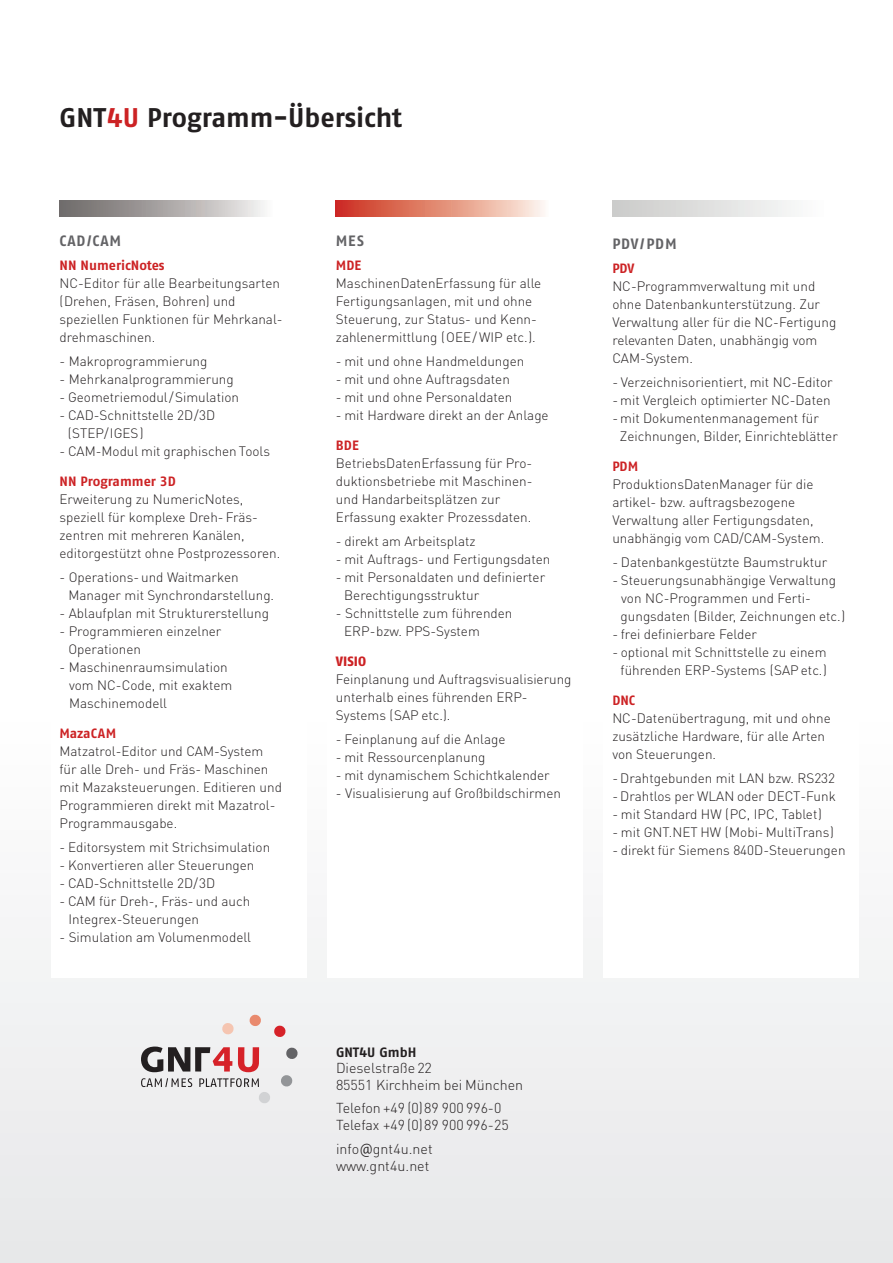
<style>
.page{position:relative;width:893px;height:1263px;background:#fff}
.page>*{position:absolute;margin:0;border:0;box-sizing:border-box;transform-origin:0 0}
.t1{font:27px "Fago No Bold Tf";color:#231f20}
.t2{font:15px "Fago No Bold Tf";letter-spacing:.05em;color:#636366}
.t3{font:300 14.25px/17.1px "DIN Pro";color:#231f20}
.t4{font:300 13.5px/18px "DIN Pro";color:#231f20}
.t5{font:13.5px "Fago No Bold Tf";color:#cc2224}
.t6{font:13.5px "Fago No Bold Tf";color:#231f20}
.t7{font:13.5px "Fago No Exb Tf";color:#cc2224}
.s1{color:#cc2224}
.s2{font-family:"Lucida Grande";font-weight:400}
</style>
<div class="page">
<div style="left:0;top:714px;width:893px;height:549px;background:#eeeeef"></div>
<svg style="left:222px;top:1023px;width:12px;height:12px"></svg>
<svg style="left:249px;top:1015px;width:12px;height:11px"></svg>
<svg style="left:274px;top:1025px;width:12px;height:12px"></svg>
<svg style="left:286px;top:1047px;width:12px;height:12px"></svg>
<svg style="left:281px;top:1075px;width:12px;height:12px"></svg>
<svg style="left:238px;top:1047px;width:21px;height:25px"></svg>
<svg style="left:141px;top:1046px;width:91px;height:26px"></svg>
<svg style="left:141px;top:1078px;width:51px;height:9px"></svg>
<svg style="left:199px;top:1078px;width:71px;height:25px"></svg>
<div style="left:60px;top:200px;width:212px;height:16px;background:linear-gradient(to right,#696463,#f3f1f0)"></div>
<svg style="left:336px;top:200px;width:209px;height:16px;background:#e38f7d"></svg>
<div style="left:612px;top:200px;width:213px;height:16px;background:linear-gradient(to right,#cacac9,#fcfdfd)"></div>
<div style="left:51px;top:591px;width:255px;height:387px;background:#fff"></div>
<div style="left:327px;top:591px;width:256px;height:387px;background:#fff"></div>
<div style="left:604px;top:591px;width:255px;height:387px;background:#fff"></div>
<h1 class="t1" style="left:60px;top:108px;width:344px">GNT<span class="s1">4U</span> Programm-Übersicht</h1>
<p class="t2" style="left:60px;top:235px;width:63px">CAD/CAM</p>
<p class="t5" style="left:60px;top:260px;width:107px">NN NumericNotes</p>
<p class="t4" style="left:60px;top:274px;width:225px">NC-Editor für alle Bearbeitungsarten (Drehen, Fräsen, Bohren) und speziellen Funktionen für Mehrkanal&shy;drehmaschinen.</p>
<p class="t4" style="left:60px;top:352px;width:149px">- Makroprogrammierung</p>
<p class="t4" style="left:60px;top:369px;width:176px">- Mehrkanalprogrammierung</p>
<p class="t4" style="left:60px;top:387px;width:181px">- Geometriemodul/Simulation</p>
<p class="t4" style="left:68px;top:405px;width:149px;text-indent:-8px">- CAD-Schnittstelle 2D/3D (STEP/IGES)</p>
<p class="t4" style="left:60px;top:441px;width:212px">- CAM-Modul mit graphischen Tools</p>
<p class="t5" style="left:60px;top:476px;width:118px">NN Programmer 3D</p>
<p class="t4" style="left:60px;top:490px;width:222px">Erweiterung zu NumericNotes, speziell für komplexe Dreh- Fräs&shy;zentren mit mehreren Kanälen, editorgestützt ohne Postprozessoren.</p>
<p class="t4" style="left:69px;top:568px;width:207px;text-indent:-9px">- Operations- und Waitmarken<br>Manager mit Synchrondarstellung.</p>
<p class="t4" style="left:60px;top:603px;width:211px">- Ablaufplan mit Strukturerstellung</p>
<p class="t4" style="left:69px;top:621px;width:154px;text-indent:-9px">- Programmieren einzelner<br>Operationen</p>
<p class="t4" style="left:69px;top:657px;width:165px;text-indent:-10px">- Maschinenraumsimulation vom NC-Code, mit exaktem<br>Maschinemodell</p>
<p class="t5" style="left:60px;top:728px;width:58px">MazaCAM</p>
<p class="t4" style="left:60px;top:742px;width:224px">Matzatrol-Editor und CAM-System für alle Dreh- und Fräs- Maschinen mit Mazaksteuerungen. Editieren und<br>Programmieren direkt mit Mazatrol-<br>Programmausgabe.</p>
<p class="t4" style="left:60px;top:837px;width:212px">- Editorsystem mit Strichsimulation</p>
<p class="t4" style="left:60px;top:855px;width:196px">- Konvertieren aller Steuerungen</p>
<p class="t4" style="left:60px;top:873px;width:157px">- CAD-Schnittstelle 2D/3D</p>
<p class="t4" style="left:69px;top:891px;width:183px;text-indent:-9px">- CAM für Dreh-, Fräs- und auch<br>Integrex-Steuerungen</p>
<p class="t4" style="left:60px;top:927px;width:193px">- Simulation am Volumenmodell</p>
<p class="t2" style="left:336px;top:235px;width:30px">MES</p>
<p class="t5" style="left:336px;top:260px;width:27px">MDE</p>
<p class="t4" style="left:336px;top:274px;width:207px">MaschinenDatenErfassung für alle Fertigungsanlagen, mit und ohne Steuerung, zur Status- und Kenn&shy;zahlenermittlung (OEE/ WIP etc.).</p>
<p class="t4" style="left:336px;top:352px;width:190px">- mit und ohne Handmeldungen</p>
<p class="t4" style="left:336px;top:369px;width:175px">- mit und ohne Auftragsdaten</p>
<p class="t4" style="left:336px;top:387px;width:178px">- mit und ohne Personaldaten</p>
<p class="t4" style="left:336px;top:405px;width:214px">- mit Hardware direkt an der Anlage</p>
<p class="t5" style="left:336px;top:440px;width:24px">BDE</p>
<p class="t4" style="left:336px;top:454px;width:198px">BetriebsDatenErfassung für Pro&shy;duktionsbetriebe mit Maschinen&shy;und Handarbeitsplätzen zur<br>Erfassung exakter Prozessdaten.</p>
<p class="t4" style="left:336px;top:532px;width:141px">- direkt am Arbeitsplatz</p>
<p class="t4" style="left:336px;top:549px;width:216px">- mit Auftrags- und Fertigungsdaten</p>
<p class="t4" style="left:344px;top:567px;width:202px;text-indent:-8px">- mit Personaldaten und definierter<br>Berechtigungsstruktur</p>
<p class="t4" style="left:344px;top:603px;width:170px;text-indent:-8px">- Schnittstelle zum führenden<br>ERP-bzw. PPS-System</p>
<p class="t7" style="left:336px;top:656px;width:32px">VISIO</p>
<p class="t4" style="left:336px;top:670px;width:237px">Feinplanung und Auftragsvisualisierung unterhalb eines führenden ERP-<br>Systems (SAP etc.).</p>
<p class="t4" style="left:336px;top:730px;width:171px">- Feinplanung auf die Anlage</p>
<p class="t4" style="left:336px;top:748px;width:151px">- mit Ressourcenplanung</p>
<p class="t4" style="left:336px;top:765px;width:215px">- mit dynamischem Schichtkalender</p>
<p class="t4" style="left:336px;top:783px;width:227px">- Visualisierung auf Großbildschirmen</p>
<p class="t6" style="left:336px;top:1047px;width:82px">GNT4U GmbH</p>
<p class="t3" style="left:336px;top:1059px;width:189px">Dieselstraße 22<br>85551 Kirchheim bei München</p>
<p class="t3" style="left:336px;top:1099px;width:174px">Telefon +49 (0)89 900 996-0<br>Telefax +49 (0)89 900 996-25</p>
<p class="t3" style="left:336px;top:1139px;width:98px">info<span class="s2">@</span>gnt4u.net www.gnt4u.net</p>
<p class="t2" style="left:612px;top:239px;width:66px">PDV/PDM</p>
<p class="t5" style="left:612px;top:264px;width:24px">PDV</p>
<p class="t4" style="left:612px;top:277px;width:225px">NC-Programmverwaltung mit und ohne Datenbankunterstützung. Zur<br>Verwaltung aller für die NC-Fertigung relevanten Daten, unabhängig vom<br>CAM-System.</p>
<p class="t4" style="left:612px;top:373px;width:222px">- Verzeichnisorientiert, mit NC-Editor</p>
<p class="t4" style="left:612px;top:391px;width:220px">- mit Vergleich optimierter NC-Daten</p>
<p class="t4" style="left:620px;top:409px;width:219px;text-indent:-8px">- mit Dokumentenmanagement für<br>Zeichnungen, Bilder, Einrichteblätter</p>
<p class="t5" style="left:612px;top:462px;width:27px">PDM</p>
<p class="t4" style="left:612px;top:475px;width:213px">ProduktionsDatenManager für die artikel- bzw. auftragsbezogene Verwaltung aller Fertigungsdaten, unabhängig vom CAD/CAM-System.</p>
<p class="t4" style="left:612px;top:553px;width:216px">- Datenbankgestützte Baumstruktur</p>
<p class="t4" style="left:621px;top:571px;width:226px;text-indent:-8px">- Steuerungsunabhängige Verwaltung von NC-Programmen und Ferti&shy;gungsdaten (Bilder, Zeichnungen etc.)</p>
<p class="t4" style="left:612px;top:625px;width:146px">- frei definierbare Felder</p>
<p class="t4" style="left:612px;top:643px;width:216px;text-align:right">- optional mit Schnittstelle zu einem führenden ERP-Systems (SAP etc.)</p>
<p class="t5" style="left:612px;top:696px;width:24px">DNC</p>
<p class="t4" style="left:612px;top:709px;width:220px">NC-Datenübertragung, mit und ohne zusätzliche Hardware, für alle Arten von Steuerungen.</p>
<p class="t4" style="left:612px;top:769px;width:224px">- Drahtgebunden mit LAN bzw. RS232</p>
<p class="t4" style="left:612px;top:787px;width:225px">- Drahtlos per WLAN oder DECT-Funk</p>
<p class="t4" style="left:612px;top:805px;width:211px">- mit Standard HW (PC, IPC, Tablet)</p>
<p class="t4" style="left:612px;top:823px;width:223px">- mit GNT.NET HW (Mobi- MultiTrans)</p>
<p class="t4" style="left:612px;top:841px;width:235px">- direkt für Siemens 840D-Steuerungen</p>
</div>
